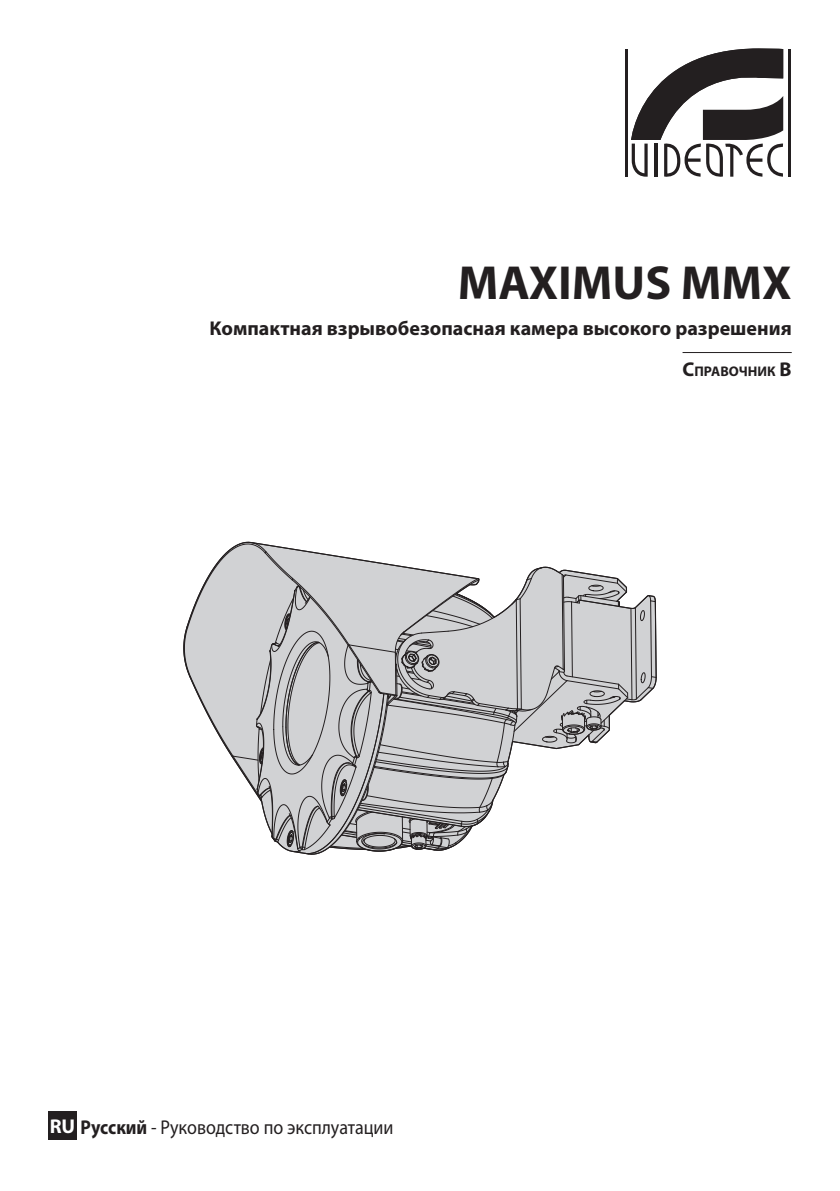
<style>
.page{position:relative;width:840px;height:1191px;background:#fff}
.page>*{position:absolute;margin:0;border:0;box-sizing:border-box;transform-origin:0 0}
.t1{font:700 48px "Myriad Pro";color:#231f20}
.t2{font:700 20px "Myriad Pro";color:#231f20}
.t3{font:20px "Myriad Pro";color:#231f20;scale:.9 1}
.t4{font:700 14px "Myriad Pro";color:#231f20}
.s1{font-size:20px}
.s2{font-weight:700;color:#fff}
.s3{font-weight:700}
</style>
<div class="page">
<div style="left:48px;top:1111px;width:29px;height:29px;background:#231f20"></div>
<hr style="left:625px;top:49px;width:3px;height:128px;background:#231f20">
<hr style="left:787px;top:49px;width:3px;height:128px;background:#231f20">
<svg style="left:631px;top:48px;width:151px;height:129px"></svg>
<hr style="left:682px;top:352px;width:109px;height:1px;background:#231f20">
<svg style="left:183px;top:542px;width:473px;height:312px"></svg>
<h1 class="t1" style="left:457px;top:256px;width:335px">MAXIMUS MMX</h1>
<p class="t2" style="left:209px;top:317px;width:583px">Компактная взрывобезопасная камера высокого разрешения</p>
<p class="t4" style="left:682px;top:363px;width:111px"><span class="s1">С</span>правочник <span class="s1">B</span></p>
<p class="t3" style="left:50px;top:1116px;width:383px"><span class="s2">RU</span> <span class="s3">Русский</span> - Руководство по эксплуатации</p>
</div>
